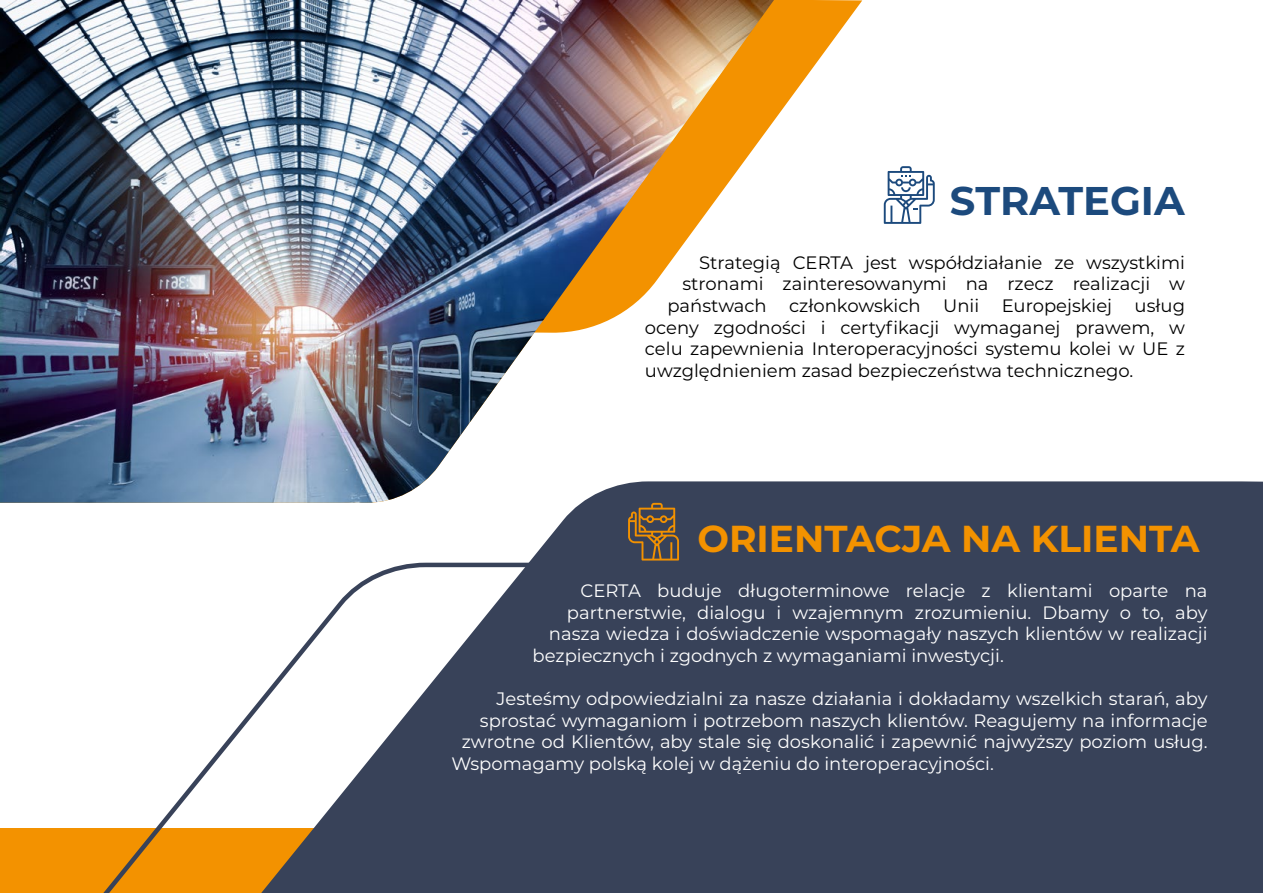
<style>
.page{position:relative;width:1263px;height:893px;background:#fff}
.page>*{position:absolute;margin:0;border:0;box-sizing:border-box;transform-origin:0 0}
.t1{font:700 40.05px "Montserrat";color:#1c4a7d}
.t2{font:700 37.5px "Montserrat";color:#f39200}
.t3{font:18px "Montserrat";color:#fff}
.t4{font:18px "Montserrat";color:#000}
</style>
<div class="page">
<div style="left:0;top:829px;width:378px;height:64px;background:#f39200"></div>
<svg style="left:774px;top:0;width:88px;height:121px"></svg>
<svg style="left:261px;top:481px;width:1002px;height:412px;fill:#384259"></svg>
<svg style="left:884px;top:166px;width:51px;height:58px"></svg>
<img style="left:0;top:0;width:774px;height:503px">
<svg style="left:628px;top:503px;width:51px;height:58px;background:#70593d"></svg>
<h1 class="t1" style="left:950px;top:171px;width:236px">STRATEGIA</h1>
<p class="t4" style="left:699px;top:250px;width:487px">Strategią CERTA jest współdziałanie ze wszystkimi</p>
<p class="t4" style="left:682px;top:272px;width:504px">stronami zainteresowanymi na rzecz realizacji w</p>
<p class="t4" style="left:667px;top:293px;width:519px">państwach członkowskich Unii Europejskiej usług</p>
<p class="t4" style="left:645px;top:315px;width:542px">oceny zgodności i certyfikacji wymaganej prawem, w</p>
<p class="t4" style="left:645px;top:336px;width:541px">celu zapewnienia Interoperacyjności systemu kolei w UE z</p>
<p class="t4" style="left:645px;top:358px;width:490px">uwzględnieniem zasad bezpieczeństwa technicznego.</p>
<h2 class="t2" style="left:697px;top:512px;width:504px">ORIENTACJA NA KLIENTA</h2>
<p class="t3" style="left:580px;top:578px;width:628px">CERTA buduje długoterminowe relacje z klientami oparte na</p>
<p class="t3" style="left:567px;top:600px;width:642px">partnerstwie, dialogu i wzajemnym zrozumieniu. Dbamy o to, aby</p>
<p class="t3" style="left:549px;top:622px;width:660px">nasza wiedza i doświadczenie wspomagały naszych klientów w realizacji</p>
<p class="t3" style="left:532px;top:643px;width:473px">bezpiecznych i zgodnych z wymaganiami inwestycji.</p>
<p class="t3" style="left:496px;top:686px;width:712px">Jesteśmy odpowiedzialni za nasze działania i dokładamy wszelkich starań, aby</p>
<p class="t3" style="left:480px;top:708px;width:729px">sprostać wymaganiom i potrzebom naszych klientów. Reagujemy na informacje</p>
<p class="t3" style="left:462px;top:730px;width:747px">zwrotne od Klientów, aby stale się doskonalić i zapewnić najwyższy poziom usług.</p>
<p class="t3" style="left:451px;top:751px;width:544px">Wspomagamy polską kolej w dążeniu do interoperacyjności.</p>
</div>
